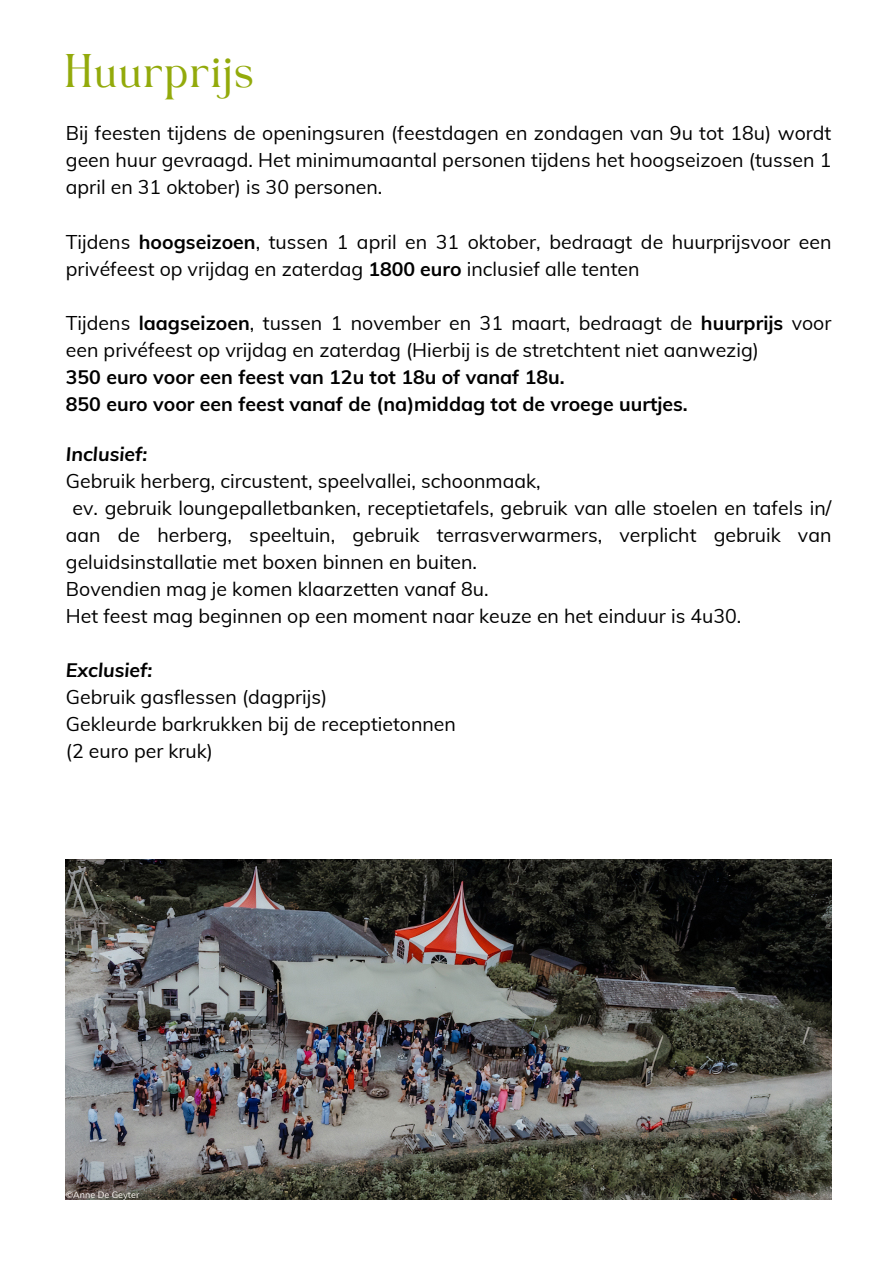
<style>
.page{position:relative;width:894px;height:1264px;background:#fff}
.page>*{position:absolute;margin:0;border:0;box-sizing:border-box;transform-origin:0 0}
.t1{font:33px "TAN Angleton";color:#93aa0b}
.t2{font:19.5px/27px "Muli";color:#000}
.t3{font:700 19.5px/27px "Muli";color:#000}
.t4{font:italic 700 19.5px "Muli";color:#000}
.t5{font:9px "Muli";color:#fffaf5}
.s1{font-weight:700}
.s2{font-weight:400}
.s3{font-weight:700;font-style:italic}
</style>
<div class="page">
<img style="left:66px;top:859px;width:765px;height:340px">
<h1 class="t1" style="left:64px;top:53px;width:192px">Huurprijs</h1>
<h2 class="t2" style="left:66px;top:120px;width:766px;text-align:justify">Bij feesten tijdens de openingsuren (feestdagen en zondagen van 9u tot 18u) wordt geen huur gevraagd. Het minimumaantal personen tijdens het hoogseizoen (tussen 1 april en 31 oktober) is 30 personen.</h2>
<h2 class="t2" style="left:66px;top:228px;width:766px">Tijdens <span class="s1">hoogseizoen</span>, tussen 1 april en 31 oktober, bedraagt de huurprijsvoor een privéfeest op vrijdag en zaterdag <span class="s1">1800 euro</span> inclusief alle tenten</h2>
<h2 class="t3" style="left:66px;top:309px;width:766px"><span class="s2">Tijdens</span> laagseizoen<span class="s2">, tussen 1 november en 31 maart, bedraagt de</span> huurprijs <span class="s2">voor een privéfeest op vrijdag en zaterdag (Hierbij is de stretchtent niet aanwezig)<br></span>350 euro voor een feest van 12u tot 18u of vanaf 18u.<br>850 euro voor een feest vanaf de (na)middag tot de vroege uurtjes.</h2>
<h2 class="t4" style="left:66px;top:441px;width:83px">Inclusief:</h2>
<h2 class="t2" style="left:66px;top:467px;width:476px">Gebruik herberg, circustent, speelvallei, schoonmaak,</h2>
<h2 class="t2" style="left:73px;top:494px;width:760px">ev. gebruik loungepalletbanken, receptietafels, gebruik van alle stoelen en tafels in/</h2>
<h2 class="t2" style="left:66px;top:521px;width:766px">aan de herberg, speeltuin, gebruik terrasverwarmers, verplicht gebruik van</h2>
<h2 class="t2" style="left:66px;top:548px;width:412px">geluidsinstallatie met boxen binnen en buiten.</h2>
<h2 class="t2" style="left:66px;top:575px;width:424px">Bovendien mag je komen klaarzetten vanaf 8u.</h2>
<h2 class="t2" style="left:66px;top:602px;width:676px">Het feest mag beginnen op een moment naar keuze en het einduur is 4u30.</h2>
<h2 class="t2" style="left:66px;top:656px;width:391px"><span class="s3">Exclusief:<br></span>Gebruik gasflessen (dagprijs)<br>Gekleurde barkrukken bij de receptietonnen (2 euro per kruk)</h2>
<p class="t5" style="left:66px;top:1188px;width:75px">©Anne De Geyter</p>
</div>
